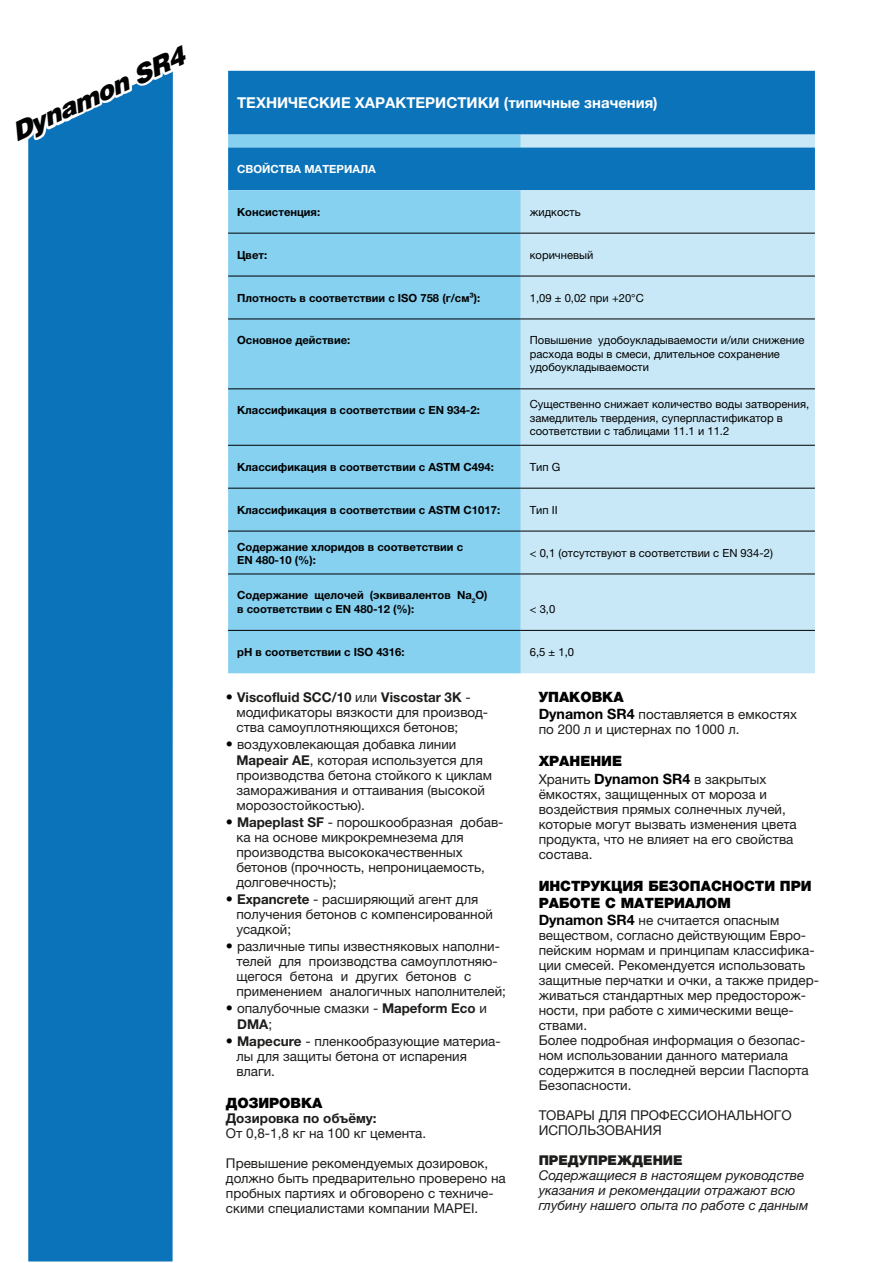
<style>
.page{position:relative;width:893px;height:1263px;background:#fff}
.page>*{position:absolute;margin:0;border:0;box-sizing:border-box;transform-origin:0 0}
.t1{font:italic 900 25.5px "Helvetica";color:#000101}
.t2{font:700 15px "Helvetica Neue LTW1 G";color:#fff}
.t3{font:900 14.25px/17.1px "Helvetica Neue LTW1 G";color:#000101}
.t4{font:13.5px/15px "Helvetica Neue LTW1 G";color:#1d1d1b}
.t5{font:italic 13.5px/15px "Helvetica Neue LTW1 G";color:#1d1d1b}
.t6{font:700 13.5px "Helvetica Neue LTW1 G";color:#1d1d1b}
.t7{font:900 13.5px "Helvetica Neue LTW1 G";color:#1d1d1b}
.t8{font:700 11.25px/13.5px "Helvetica Neue LTW1 G";color:#000101}
.t9{font:11.25px/13.5px "Helvetica Neue LTW1 G";color:#000101}
.t10{font:700 11.25px "Helvetica Neue LTW1 G";color:#fff}
.s1{font-weight:700;font-size:14.25px;color:#000101}
.s2{font-weight:700}
</style>
<div class="page">
<div style="left:28px;top:152px;width:145px;height:1109px;background:#0b73ba"></div>
<div style="left:228px;top:71px;width:587px;height:64px;background:#0b73ba"></div>
<svg style="left:228px;top:135px;width:293px;height:538px;background:#7bc7ea"></svg>
<svg style="left:521px;top:135px;width:294px;height:538px;background:#b8ddf0"></svg>
<hr style="left:228px;top:233px;width:293px;height:1px;background:#000101">
<hr style="left:521px;top:233px;width:294px;height:1px;background:#000101">
<hr style="left:228px;top:276px;width:293px;height:1px;background:#000101">
<hr style="left:521px;top:276px;width:294px;height:1px;background:#000101">
<hr style="left:228px;top:319px;width:293px;height:1px;background:#000101">
<hr style="left:521px;top:319px;width:294px;height:1px;background:#000101">
<hr style="left:228px;top:388px;width:293px;height:1px;background:#000101">
<hr style="left:521px;top:388px;width:294px;height:1px;background:#000101">
<hr style="left:228px;top:445px;width:293px;height:1px;background:#000101">
<hr style="left:521px;top:445px;width:294px;height:1px;background:#000101">
<hr style="left:228px;top:488px;width:293px;height:1px;background:#000101">
<hr style="left:521px;top:488px;width:294px;height:1px;background:#000101">
<hr style="left:228px;top:531px;width:293px;height:1px;background:#000101">
<hr style="left:521px;top:531px;width:294px;height:1px;background:#000101">
<hr style="left:228px;top:574px;width:293px;height:1px;background:#000101">
<hr style="left:521px;top:574px;width:294px;height:1px;background:#000101">
<hr style="left:228px;top:630px;width:293px;height:1px;background:#000101">
<hr style="left:521px;top:630px;width:294px;height:1px;background:#000101">
<svg style="left:28px;top:71px;width:145px;height:81px"></svg>
<h1 class="t1" style="left:5px;top:119px;width:189px;rotate:-25deg">Dynamon SR4</h1>
<p class="t2" style="left:237px;top:93px;width:422px">ТЕХНИЧЕСКИЕ ХАРАКТЕРИСТИКИ (типичные значения)</p>
<p class="t10" style="left:237px;top:162px;width:140px">СВОЙСТВА МАТЕРИАЛА</p>
<p class="t8" style="left:237px;top:205px;width:85px">Консистенция:</p>
<p class="t9" style="left:530px;top:205px;width:52px">жидкость</p>
<p class="t8" style="left:237px;top:248px;width:32px">Цвет:</p>
<p class="t9" style="left:530px;top:248px;width:65px">коричневый</p>
<p class="t8" style="left:237px;top:291px;width:245px">Плотность в соответствии с ISO 758 (г/см³):</p>
<p class="t9" style="left:530px;top:291px;width:116px">1,09 ± 0,02 при +20°C</p>
<p class="t8" style="left:237px;top:334px;width:115px">Основное действие:</p>
<p class="t9" style="left:530px;top:334px;width:276px">Повышение удобоукладываемости и/или снижение расхода воды в смеси, длительное сохранение удобоукладываемости</p>
<p class="t8" style="left:237px;top:403px;width:244px">Классификация в соответствии с EN 934-2:</p>
<p class="t9" style="left:530px;top:397px;width:281px">Существенно снижает количество воды затворения, замедлитель твердения, суперпластификатор в соответствии с таблицами 11.1 и 11.2</p>
<p class="t8" style="left:237px;top:460px;width:258px">Классификация в соответствии с ASTM C494:</p>
<p class="t9" style="left:530px;top:460px;width:32px">Тип G</p>
<p class="t8" style="left:237px;top:503px;width:264px">Классификация в соответствии с ASTM C1017:</p>
<p class="t9" style="left:530px;top:503px;width:29px">Тип ІІ</p>
<p class="t8" style="left:237px;top:540px;width:228px">Содержание хлоридов в соответствии с<br>EN 480-10 (%):</p>
<p class="t9" style="left:530px;top:546px;width:245px">&lt; 0,1 (отсутствуют в соответствии с EN 934-2)</p>
<p class="t9" style="left:530px;top:602px;width:27px">&lt; 3,0</p>
<p class="t8" style="left:237px;top:645px;width:169px">рН в соответствии с ISO 4316:</p>
<p class="t9" style="left:530px;top:645px;width:46px">6,5 ± 1,0</p>
<p class="t8" style="left:237px;top:589px;width:252px">Содержание щелочей (эквивалентов Na<sub>2</sub>O) в соответствии с EN 480-12 (%):</p>
<p class="t4" style="left:236px;top:690px;width:253px;text-indent:-11px"><span class="s1">•</span> <span class="s2">Viscofluid SCC/10</span> или <span class="s2">Viscostar 3K</span> - модификаторы вязкости для производ&shy;ства самоуплотняющихся бетонов;</p>
<p class="t4" style="left:236px;top:737px;width:257px;text-indent:-10px"><span class="s1">•</span> воздуховлекающая добавка линии <span class="s2">Mapeair AE</span>, которая используется для производства бетона стойкого к циклам замораживания и оттаивания (высокой морозостойкостью).</p>
<p class="t4" style="left:236px;top:815px;width:269px;text-indent:-11px"><span class="s1">•</span> <span class="s2">Mapeplast SF</span> - порошкообразная добав&shy;ка на основе микрокремнезема для производства высококачественных бетонов (прочность, непроницаемость, долговечность);</p>
<p class="t4" style="left:236px;top:892px;width:258px;text-indent:-11px"><span class="s1">•</span> <span class="s2">Expancrete</span> - расширяющий агент для получения бетонов с компенсированной усадкой;</p>
<p class="t4" style="left:236px;top:939px;width:271px;text-indent:-11px"><span class="s1">•</span> различные типы известняковых наполни&shy;телей для производства самоуплотняю&shy;щегося бетона и других бетонов с применением аналогичных наполнителей;</p>
<p class="t4" style="left:237px;top:1001px;width:251px;line-height:15.5px;text-indent:-11px"><span class="s1">•</span> опалубочные смазки - <span class="s2">Mapeform Eco</span> и<br><span class="s2">DMA</span>;</p>
<p class="t4" style="left:236px;top:1033px;width:266px;text-indent:-11px"><span class="s1">•</span> <span class="s2">Mapecure</span> - пленкообразующие материа&shy;лы для защиты бетона от испарения влаги.</p>
<p class="t3" style="left:226px;top:1094px;width:98px">ДОЗИРОВКА</p>
<p class="t6" style="left:226px;top:1110px;width:152px">Дозировка по объёму:</p>
<p class="t4" style="left:226px;top:1125px;width:202px">От 0,8-1,8 кг на 100 кг цемента.</p>
<p class="t4" style="left:226px;top:1155px;width:281px">Превышение рекомендуемых дозировок, должно быть предварительно проверено на пробных партиях и обговорено с техниче&shy;скими специалистами компании MAPEI.</p>
<p class="t3" style="left:539px;top:688px;width:86px">УПАКОВКА</p>
<p class="t4" style="left:539px;top:707px;width:260px"><span class="s1">Dynamon SR4</span> поставляется в емкостях по 200 л и цистернах по 1000 л.</p>
<p class="t3" style="left:539px;top:753px;width:85px">ХРАНЕНИЕ</p>
<p class="t4" style="left:539px;top:771px;width:260px">Хранить <span class="s1">Dynamon SR4</span> в закрытых ёмкостях, защищенных от мороза и воздействия прямых солнечных лучей, которые могут вызвать изменения цвета продукта, что не влияет на его свойства состава.</p>
<p class="t3" style="left:539px;top:877px;width:274px">ИНСТРУКЦИЯ БЕЗОПАСНОСТИ ПРИ<br>РАБОТЕ С МАТЕРИАЛОМ</p>
<p class="t4" style="left:539px;top:912px;width:282px"><span class="s1">Dynamon SR4</span> не считается опасным веществом, согласно действующим Евро&shy;пейским нормам и принципам классифика&shy;ции смесей. Рекомендуется использовать защитные перчатки и очки, а также придер&shy;живаться стандартных мер предосторож&shy;ности, при работе с химическими веще&shy;ствами.<br>Более подробная информация о безопас&shy;ном использовании данного материала содержится в последней версии Паспорта Безопасности.</p>
<p class="t4" style="left:539px;top:1107px;width:254px">ТОВАРЫ ДЛЯ ПРОФЕССИОНАЛЬНОГО<br>ИСПОЛЬЗОВАНИЯ</p>
<p class="t7" style="left:539px;top:1152px;width:145px">ПРЕДУПРЕЖДЕНИЕ</p>
<p class="t5" style="left:539px;top:1167px;width:271px">Содержащиеся в настоящем руководстве указания и рекомендации отражают всю глубину нашего опыта по работе с данным</p>
</div>
